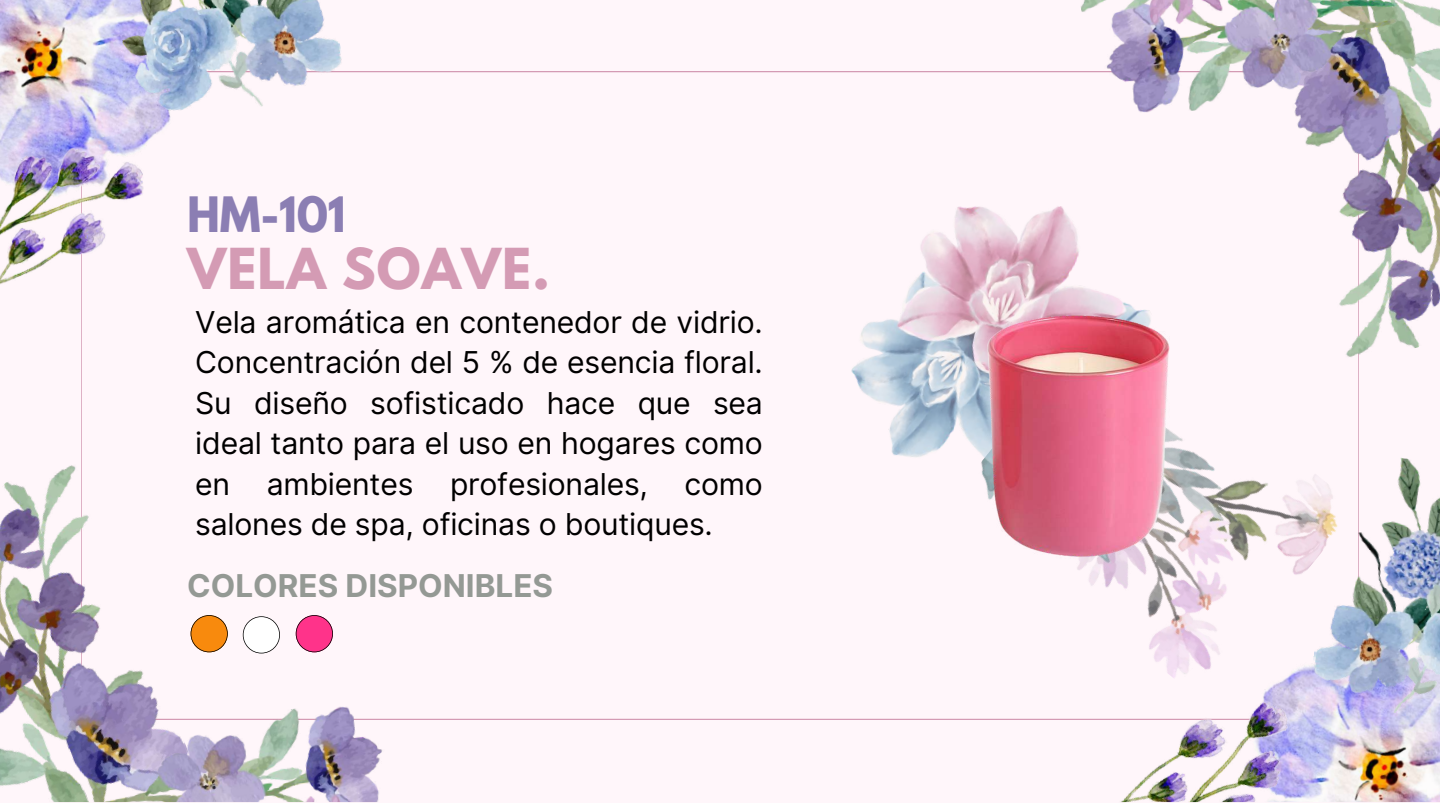
<style>
.page{position:relative;width:1440px;height:810px;background:#fff}
.page>*{position:absolute;margin:0;border:0;box-sizing:border-box;transform-origin:0 0}
.t1{font:700 50px "League Spartan";letter-spacing:.02em;color:#d49bb4}
.t2{font:700 43.2px "League Spartan";color:#8b7eb3}
.t3{font:700 31.4px "Inter";color:#949994}
.t4{font:30.1px/40.5px "Inter";letter-spacing:-.005em;color:#000;text-align:justify}
</style>
<div class="page">
<div style="left:0;top:0;width:1440px;height:802px;background:#fff6fa"></div>
<img style="left:1077px;top:451px;width:229px;height:161px">
<img style="left:851px;top:206px;width:241px;height:251px">
<img style="left:0;top:456px;width:208px;height:346px">
<img style="left:83px;top:697px;width:325px;height:105px">
<img style="left:1297px;top:0;width:143px;height:365px">
<img style="left:1080px;top:0;width:323px;height:119px">
<img style="left:0;top:0;width:162px;height:146px">
<img style="left:0;top:146px;width:144px;height:290px">
<img style="left:114px;top:0;width:235px;height:130px">
<img style="left:1304px;top:666px;width:136px;height:136px">
<img style="left:964px;top:612px;width:340px;height:190px">
<img style="left:1306px;top:449px;width:134px;height:272px">
<svg style="left:191px;top:615px;width:37px;height:37px"></svg>
<svg style="left:243px;top:616px;width:37px;height:37px"></svg>
<svg style="left:296px;top:615px;width:37px;height:37px"></svg>
<img style="left:964px;top:290px;width:226px;height:277px">
<h2 class="t2" style="left:187px;top:181px;width:160px">HM-101</h2>
<h1 class="t1" style="left:187px;top:230px;width:364px">VELA SOAVE.</h1>
<p class="t4" style="left:195px;top:302px;width:569px">Vela aromática en contenedor de vidrio.<br>Concentración del 5 % de esencia floral.<br>Su diseño sofisticado hace que sea ideal tanto para el uso en hogares como en ambientes profesionales, como salones de spa, oficinas o boutiques.</p>
<p class="t3" style="left:187px;top:563px;width:367px">COLORES DISPONIBLES</p>
</div>
